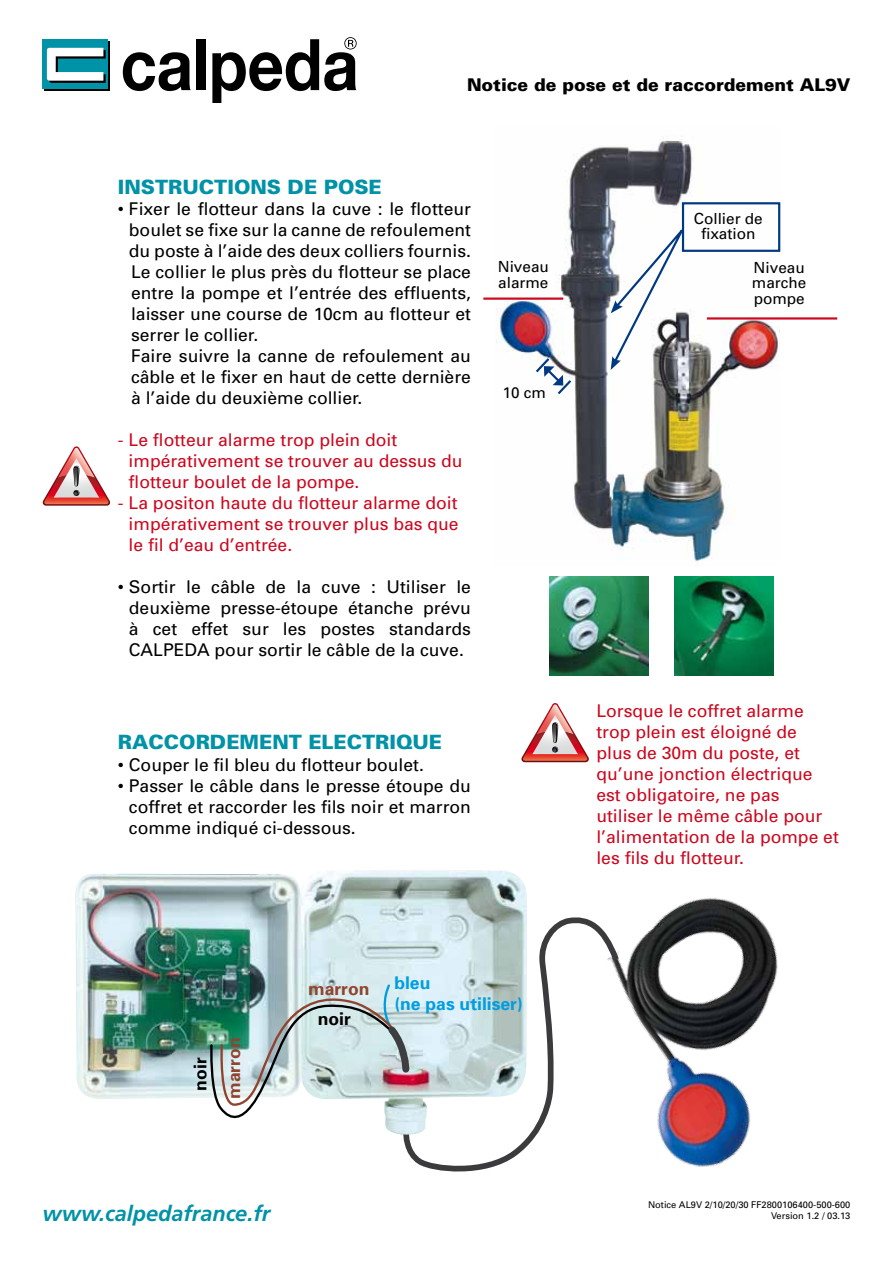
<style>
.page{position:relative;width:893px;height:1263px;background:#fff}
.page>*{position:absolute;margin:0;border:0;box-sizing:border-box;transform-origin:0 0}
.t1{font:italic 700 21.75px "Frutiger";color:#0092a7}
.t2{font:900 19.65px "Univers";color:#0092a7}
.t3{font:17.55px/21px "Univers";color:#000;text-align:justify}
.t4{font:17.55px/21px "Univers";color:#cd071e}
.t5{font:900 17.55px "Univers";color:#000}
.t6{font:700 17.55px/21px "Univers";color:#009ee0}
.t7{font:700 17.55px "Univers";color:#91432e}
.t8{font:700 17.55px "Univers";color:#000}
.t9{font:15.3px/15.3px "Univers";color:#000}
.t10{font:9.3px/11.1px "Univers";color:#000;text-align:right}
</style>
<div class="page">
<img style="left:623px;top:898px;width:155px;height:269px">
<img style="left:496px;top:139px;width:283px;height:422px">
<div style="left:44px;top:42px;width:66px;height:49px;background:#000"></div>
<div style="left:42px;top:39px;width:66px;height:50px;background:#0092a7"></div>
<svg style="left:47px;top:48px;width:59px;height:35px"></svg>
<svg style="left:123px;top:52px;width:68px;height:39px"></svg>
<div style="left:196px;top:39px;width:9px;height:51px;background:#000"></div>
<svg style="left:212px;top:37px;width:145px;height:66px"></svg>
<svg style="left:43px;top:446px;width:67px;height:60px"></svg>
<hr style="left:483px;top:297px;width:80px;height:3px;background:#cd071e">
<hr style="left:707px;top:317px;width:130px;height:3px;background:#cd071e">
<svg style="left:611px;top:215px;width:81px;height:155px"></svg>
<svg style="left:533px;top:356px;width:40px;height:41px"></svg>
<div style="left:682px;top:202px;width:98px;height:50px;border:2px solid #003882"></div>
<svg style="left:404px;top:917px;width:219px;height:255px"></svg>
<img style="left:75px;top:870px;width:452px;height:265px">
<img style="left:209px;top:983px;width:204px;height:158px">
<svg style="left:521px;top:703px;width:68px;height:59px"></svg>
<img style="left:549px;top:577px;width:99px;height:99px">
<img style="left:674px;top:577px;width:99px;height:99px">
<p class="t5" style="left:467px;top:74px;width:385px">Notice de pose et de raccordement AL9V</p>
<p class="t2" style="left:118px;top:175px;width:265px">INSTRUCTIONS DE POSE</p>
<p class="t3" style="left:129px;top:198px;width:344px;text-align:left;text-indent:-11px">• Fixer le flotteur dans la cuve : le flotteur boulet se fixe sur la canne de refoulement du poste à l’aide des deux colliers fournis.<br>Le collier le plus près du flotteur se place entre la pompe et l’entrée des effluents, laisser une course de 10cm au flotteur et serrer le collier.<br>Faire suivre la canne de refoulement au câble et le fixer en haut de cette dernière à l’aide du deuxième collier.</p>
<p class="t4" style="left:129px;top:429px;width:335px;text-indent:-11px">- Le flotteur alarme trop plein doit impérativement se trouver au dessus du flotteur boulet de la pompe.</p>
<p class="t4" style="left:129px;top:492px;width:332px;text-align:justify;text-indent:-11px">- La positon haute du flotteur alarme doit impérativement se trouver plus bas que le fil d’eau d’entrée.</p>
<p class="t3" style="left:129px;top:576px;width:344px;text-indent:-11px">• Sortir le câble de la cuve : Utiliser le deuxième presse-étoupe étanche prévu à cet effet sur les postes standards CALPEDA pour sortir le câble de la cuve.</p>
<p class="t9" style="left:498px;top:259px;width:53px">Niveau alarme</p>
<p class="t9" style="left:503px;top:385px;width:45px">10 cm</p>
<p class="t2" style="left:118px;top:730px;width:326px">RACCORDEMENT ELECTRIQUE</p>
<p class="t3" style="left:118px;top:753px;width:307px">• Couper le fil bleu du flotteur boulet.</p>
<p class="t3" style="left:129px;top:774px;width:344px;text-indent:-11px">• Passer le câble dans le presse étoupe du coffret et raccorder les fils noir et marron comme indiqué ci-dessous.</p>
<p class="t8" style="left:189px;top:1090px;width:35px;rotate:-90deg">noir</p>
<p class="t7" style="left:223px;top:1099px;width:63px;rotate:-90deg">marron</p>
<p class="t7" style="left:308px;top:977px;width:63px">marron</p>
<p class="t6" style="left:394px;top:971px;width:130px">bleu<br>(ne pas utiliser)</p>
<p class="t8" style="left:318px;top:1008px;width:35px">noir</p>
<p class="t9" style="left:694px;top:211px;width:71px;text-align:center">Collier de fixation</p>
<p class="t9" style="left:752px;top:260px;width:56px;text-align:justify">Niveau marche pompe</p>
<p class="t4" style="left:596px;top:700px;width:244px">Lorsque le coffret alarme trop plein est éloigné de<br>plus de 30m du poste, et qu’une jonction électrique est obligatoire, ne pas utiliser le même câble pour l’alimentation de la pompe et les fils du flotteur.</p>
<p class="t1" style="left:43px;top:1200px;width:229px">www.calpedafrance.fr</p>
<p class="t10" style="left:648px;top:1199px;width:204px">Notice AL9V 2/10/20/30 FF2800106400-500-600<br>Version 1.2 / 03.13</p>
</div>
